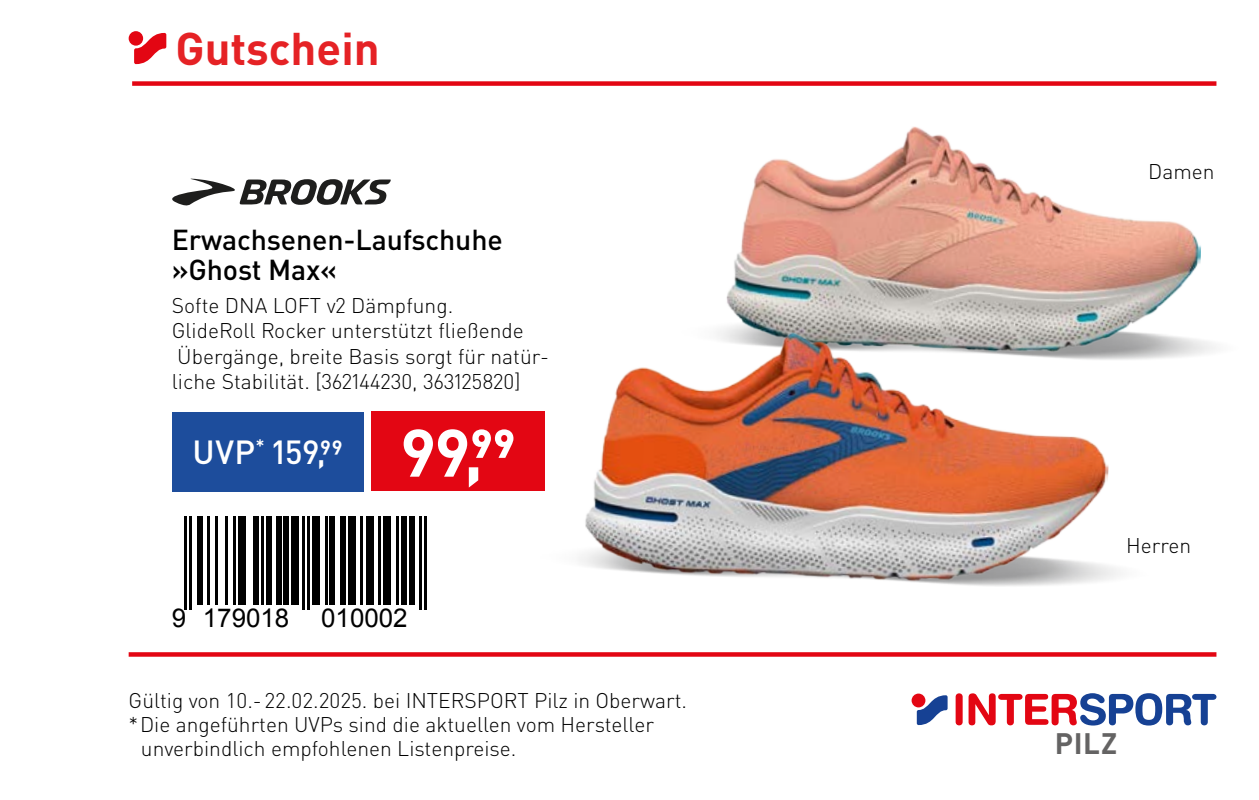
<style>
.page{position:relative;width:1259px;height:800px;background:#fff}
.page>*{position:absolute;margin:0;border:0;box-sizing:border-box;transform-origin:0 0}
.t1{font:700 45.3px "DIN Pro";color:#e52225}
.t2{font:500 33px "DIN Pro";letter-spacing:.01em;color:#fff}
.t3{font:700 29.1px "DIN Pro";color:#646363}
.t4{font:500 28.5px/30px "DIN Pro";letter-spacing:-.005em;color:#000}
.t5{font:25.8px "Arial";color:#000}
.t6{font:300 21px/25.2px "DIN Pro";color:#000}
.s1{font-weight:700;font-size:66px}
</style>
<div class="page">
<div style="left:955px;top:693px;width:7px;height:32px;background:#e30613;border-radius:4px"></div>
<svg style="left:968px;top:693px;width:248px;height:32px"></svg>
<svg style="left:911px;top:693px;width:14px;height:14px"></svg>
<svg style="left:917px;top:695px;width:30px;height:30px"></svg>
<svg style="left:129px;top:652px;width:1087px;height:4px;background:#e4131f"></svg>
<div style="left:129px;top:31px;width:14px;height:15px;background:#e30613;border-radius:50%"></div>
<svg style="left:134px;top:33px;width:32px;height:31px"></svg>
<div style="left:132px;top:81px;width:1084px;height:5px;background:#e30613"></div>
<div style="left:172px;top:411px;width:191px;height:80px;background:#1d4d9c"></div>
<div style="left:371px;top:411px;width:173px;height:80px;background:#e30613"></div>
<img style="left:726px;top:126px;width:479px;height:234px">
<img style="left:579px;top:325px;width:533px;height:261px">
<hr style="left:184px;top:515px;width:3px;height:94px;background:#000">
<hr style="left:189px;top:515px;width:3px;height:94px;background:#000">
<div style="left:197px;top:515px;width:5px;height:89px;background:#000"></div>
<hr style="left:207px;top:515px;width:3px;height:89px;background:#000">
<hr style="left:215px;top:515px;width:2px;height:89px;background:#000">
<hr style="left:225px;top:515px;width:3px;height:89px;background:#000">
<hr style="left:233px;top:515px;width:2px;height:89px;background:#000">
<div style="left:238px;top:515px;width:7px;height:89px;background:#000"></div>
<div style="left:253px;top:515px;width:5px;height:89px;background:#000"></div>
<hr style="left:261px;top:515px;width:2px;height:89px;background:#000">
<div style="left:266px;top:515px;width:5px;height:89px;background:#000"></div>
<div style="left:276px;top:515px;width:5px;height:89px;background:#000"></div>
<div style="left:284px;top:515px;width:5px;height:89px;background:#000"></div>
<div style="left:291px;top:515px;width:8px;height:89px;background:#000"></div>
<hr style="left:302px;top:515px;width:2px;height:94px;background:#000">
<hr style="left:307px;top:515px;width:2px;height:94px;background:#000">
<div style="left:312px;top:515px;width:8px;height:89px;background:#000"></div>
<hr style="left:325px;top:515px;width:2px;height:89px;background:#000">
<div style="left:330px;top:515px;width:5px;height:89px;background:#000"></div>
<div style="left:340px;top:515px;width:5px;height:89px;background:#000"></div>
<div style="left:348px;top:515px;width:7px;height:89px;background:#000"></div>
<hr style="left:360px;top:515px;width:3px;height:89px;background:#000">
<div style="left:366px;top:515px;width:7px;height:89px;background:#000"></div>
<hr style="left:378px;top:515px;width:3px;height:89px;background:#000">
<div style="left:383px;top:515px;width:8px;height:89px;background:#000"></div>
<hr style="left:396px;top:515px;width:3px;height:89px;background:#000">
<div style="left:401px;top:515px;width:5px;height:89px;background:#000"></div>
<div style="left:409px;top:515px;width:5px;height:89px;background:#000"></div>
<hr style="left:419px;top:515px;width:3px;height:94px;background:#000">
<hr style="left:424px;top:515px;width:3px;height:94px;background:#000">
<svg style="left:172px;top:179px;width:219px;height:27px"></svg>
<h1 class="t1" style="left:175px;top:11px;width:206px">Gutschein</h1>
<h3 class="t4" style="left:172px;top:221px;width:332px">Erwachsenen-Laufschuhe »Ghost Max«</h3>
<p class="t6" style="left:172px;top:291px;width:379px">Softe DNA LOFT v2 Dämpfung.<br>GlideRoll Rocker unterstützt fließende Übergänge, breite Basis sorgt für natür&shy;liche Stabilität. [362144230, 363125820]</p>
<h2 class="t2" style="left:192px;top:425px;width:324px">UVP<sup>*</sup> 159,99 <span class="s1">99,99</span></h2>
<p class="t5" style="left:172px;top:601px;width:237px">9 179018 010002</p>
<p class="t6" style="left:1148px;top:156px;width:68px">Damen</p>
<p class="t6" style="left:1126px;top:531px;width:67px">Herren</p>
<p class="t6" style="left:129px;top:686px;width:560px">Gültig von 10.-22.02.2025. bei INTERSPORT Pilz in Oberwart.</p>
<p class="t6" style="left:129px;top:710px;width:527px">*Die angeführten UVPs sind die aktuellen vom Hersteller</p>
<p class="t6" style="left:141px;top:734px;width:377px">unverbindlich empfohlenen Listenpreise.</p>
<h3 class="t3" style="left:1054px;top:718px;width:64px">PILZ</h3>
</div>
